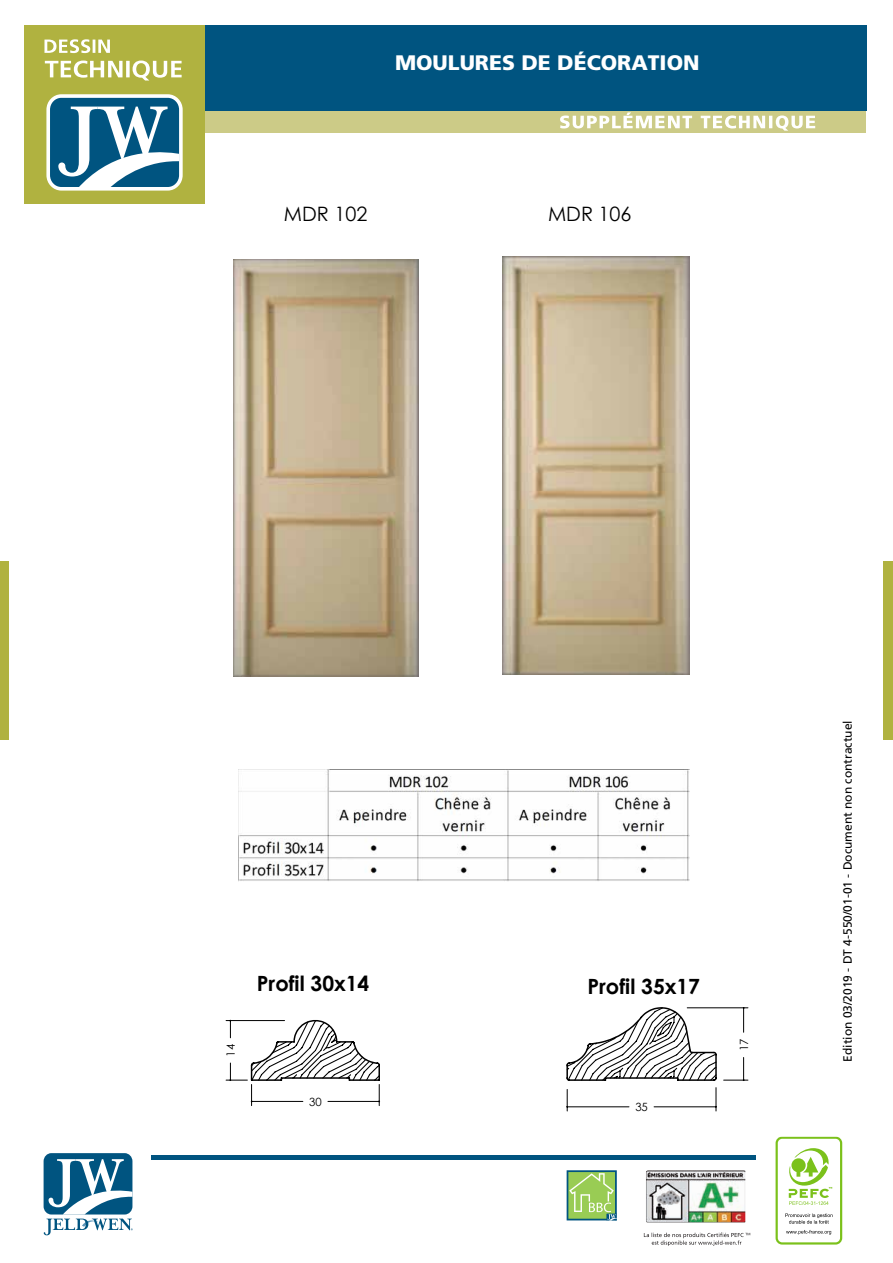
<style>
.page{position:relative;width:893px;height:1263px;background:#fff}
.page>*{position:absolute;margin:0;border:0;box-sizing:border-box;transform-origin:0 0}
.t1{font:700 21px "Century Gothic";color:#000}
.t2{font:900 21px "Frutiger";color:#fff}
.t3{font:19.8px "Century Gothic";color:#000}
.t4{font:12px "Frutiger";color:#000}
.t5{font:11.4px "Century Gothic";color:#000}
</style>
<div class="page">
<svg style="left:567px;top:1170px;width:50px;height:50px;background:#92c370"></svg>
<hr style="left:151px;top:1155px;width:605px;height:4px;background:#005480">
<div style="left:44px;top:1153px;width:88px;height:61px;background:#005480;border-radius:8px"></div>
<svg style="left:44px;top:1159px;width:89px;height:76px"></svg>
<svg style="left:775px;top:1136px;width:68px;height:109px"></svg>
<img style="left:646px;top:1170px;width:99px;height:52px">
<svg style="left:644px;top:1232px;width:106px;height:14px"></svg>
<div style="left:171px;top:26px;width:695px;height:85px;background:#005480"></div>
<div style="left:204px;top:111px;width:662px;height:21px;background:#cccb87"></div>
<div style="left:25px;top:26px;width:180px;height:178px;background:#b0b240"></div>
<svg style="left:45px;top:61px;width:137px;height:20px"></svg>
<svg style="left:44px;top:39px;width:66px;height:14px"></svg>
<svg style="left:560px;top:112px;width:255px;height:19px"></svg>
<svg style="left:46px;top:94px;width:136px;height:97px;background:#6497ae"></svg>
<div style="left:883px;top:561px;width:10px;height:179px;background:#b0b240"></div>
<div style="left:0;top:561px;width:9px;height:179px;background:#b0b240"></div>
<img style="left:234px;top:259px;width:185px;height:417px">
<img style="left:503px;top:257px;width:187px;height:417px">
<svg style="left:226px;top:1007px;width:522px;height:104px"></svg>
<img style="left:238px;top:769px;width:451px;height:113px">
<h1 class="t2" style="left:395px;top:50px;width:306px">MOULURES DE DÉCORATION</h1>
<h2 class="t3" style="left:284px;top:200px;width:85px">MDR 102</h2>
<h2 class="t3" style="left:548px;top:200px;width:85px">MDR 106</h2>
<p class="t5" style="left:223px;top:1056px;width:14px;rotate:-90deg">14</p>
<h1 class="t1" style="left:257px;top:968px;width:114px">Profil 30x14</h1>
<h1 class="t1" style="left:587px;top:970px;width:114px">Profil 35x17</h1>
<p class="t5" style="left:309px;top:1093px;width:14px">30</p>
<p class="t5" style="left:635px;top:1099px;width:14px">35</p>
<p class="t5" style="left:736px;top:1051px;width:14px;rotate:-90deg">17</p>
<p class="t4" style="left:841px;top:1062px;width:343px;rotate:-90deg">Edition 03/2019 - DT 4-550/01-01 - Document non contractuel</p>
</div>
